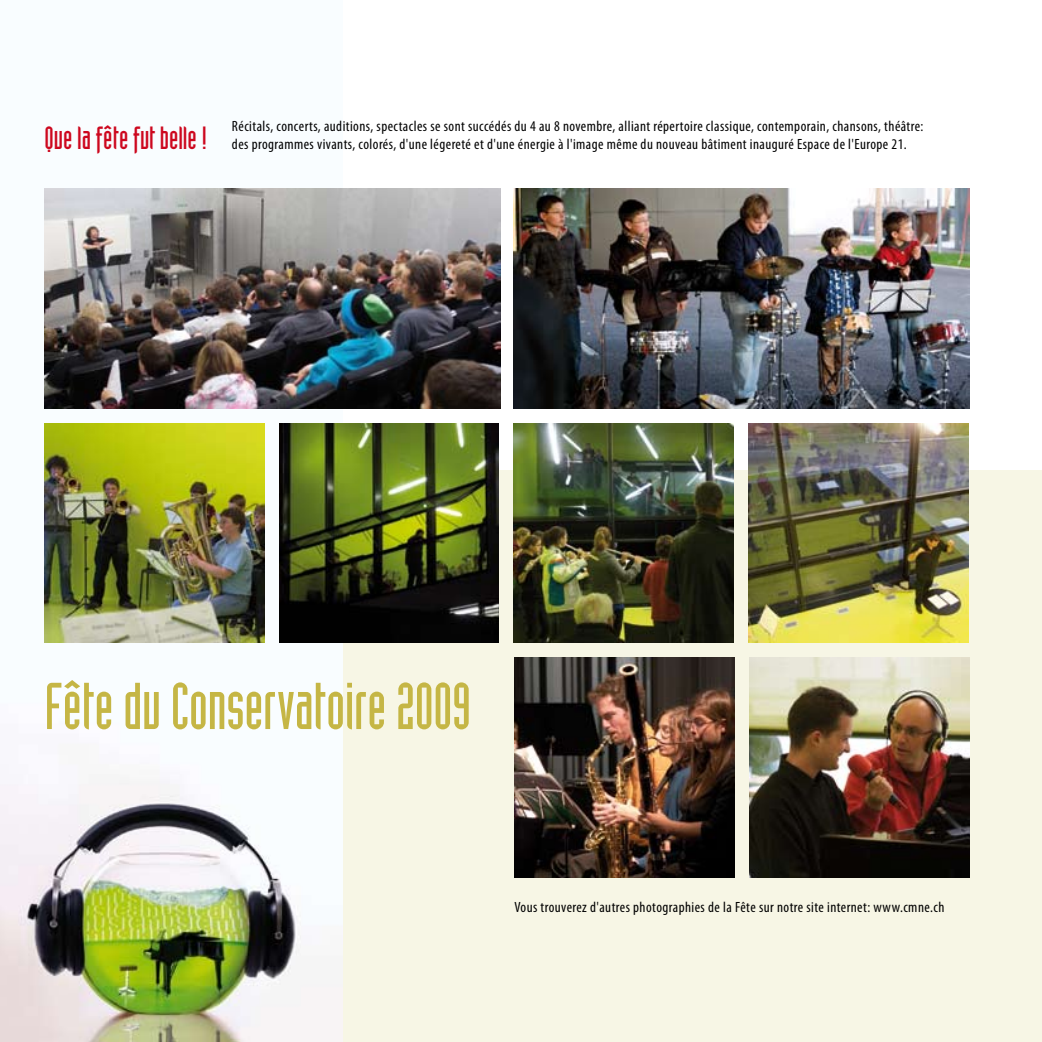
<style>
.page{position:relative;width:1042px;height:1042px;background:#fff}
.page>*{position:absolute;margin:0;border:0;box-sizing:border-box;transform-origin:0 0}
.t1{font:64.75px "Industria Solid";letter-spacing:-.005em;color:#c5b645}
.t2{font:31.5px "Industria Solid";color:#cd071e}
.t3{font:condensed 14.88px/17.8px "Myriad Pro";letter-spacing:.03em;color:#000}
</style>
<div class="page">
<div style="left:0;top:471px;width:1042px;height:571px;background:#f7f6e5"></div>
<img style="left:0;top:188px;width:342px;height:854px">
<img style="left:45px;top:423px;width:219px;height:220px">
<img style="left:279px;top:423px;width:220px;height:220px">
<img style="left:514px;top:423px;width:219px;height:220px">
<img style="left:748px;top:423px;width:220px;height:220px">
<img style="left:45px;top:189px;width:455px;height:219px">
<img style="left:514px;top:189px;width:455px;height:219px">
<img style="left:749px;top:658px;width:220px;height:219px">
<img style="left:515px;top:658px;width:219px;height:219px">
<h2 class="t2" style="left:45px;top:121px;width:164px">Que la fête fut belle !</h2>
<p class="t3" style="left:232px;top:117px;width:693px">Récitals, concerts, auditions, spectacles se sont succédés du 4 au 8 novembre, alliant répertoire classique, contemporain, chansons, théâtre: des programmes vivants, colorés, d'une légereté et d'une énergie à l'image même du nouveau bâtiment inauguré Espace de l'Europe 21.</p>
<h1 class="t1" style="left:45px;top:671px;width:428px">Fête du Conservatoire 2009</h1>
<p class="t3" style="left:514px;top:898px;width:431px">Vous trouverez d'autres photographies de la Fête sur notre site internet: www.cmne.ch</p>
</div>
